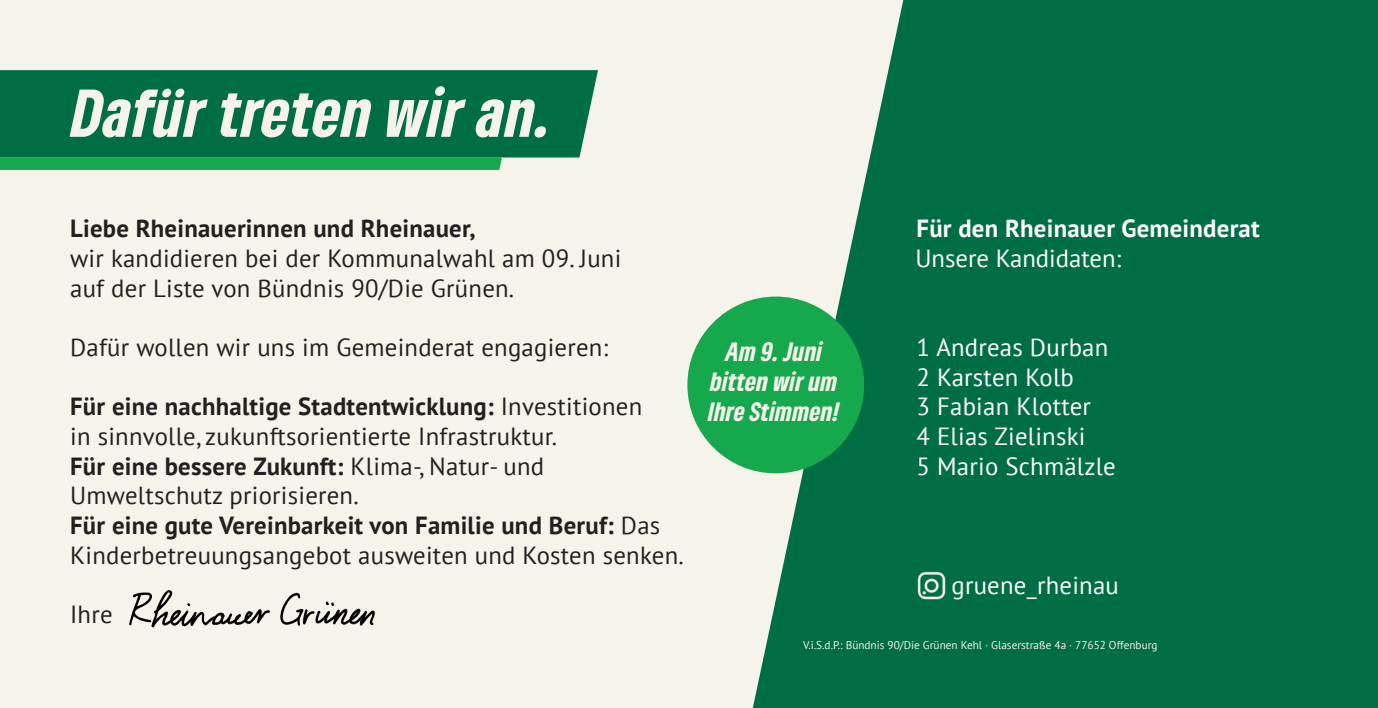
<style>
.page{position:relative;width:1378px;height:708px;background:#fff}
.page>*{position:absolute;margin:0;border:0;box-sizing:border-box;transform-origin:0 0}
.t1{font:italic 900 condensed 63px "Gruene Type";letter-spacing:.015em;color:#f6f3eb}
.t2{font:24.75px/29.7px "PT Sans";letter-spacing:.01em;color:#231f20}
.t3{font:24.75px/29.7px "PT Sans";letter-spacing:.01em;color:#fff}
.t4{font:700 24.75px "PT Sans";letter-spacing:.01em;color:#231f20}
.t5{font:italic 900 condensed 24.75px/29.7px "Gruene Type";letter-spacing:.015em;color:#f6f3eb;text-align:center}
.t6{font:700 24.75px "PT Sans";letter-spacing:.01em;color:#fff}
.t7{font:11.25px "PT Sans";color:#f6f3eb}
.s1{font-weight:700}
</style>
<div class="page">
<div style="left:0;top:0;width:1080px;height:708px;background:#f6f3eb"></div>
<svg style="left:753px;top:0;width:625px;height:708px;background:#187b54"></svg>
<img style="left:916px;top:572px;width:30px;height:30px">
<img style="left:129px;top:590px;width:246px;height:38px">
<svg style="left:0;top:158px;width:502px;height:12px;background:#17a84d"></svg>
<div style="left:0;top:70px;width:598px;height:87px;background:#006e44"></div>
<div style="left:687px;top:297px;width:177px;height:176px;background:#15a84c;border-radius:50%"></div>
<h1 class="t1" style="left:72px;top:71px;width:481px">Dafür treten wir an.</h1>
<p class="t4" style="left:70px;top:212px;width:406px">Liebe Rheinauerinnen und Rheinauer,</p>
<p class="t6" style="left:916px;top:212px;width:345px">Für den Rheinauer Gemeinderat</p>
<p class="t2" style="left:70px;top:243px;width:553px">wir kandidieren bei der Kommunalwahl am 09. Juni</p>
<p class="t3" style="left:915px;top:243px;width:207px">Unsere Kandidaten:</p>
<p class="t2" style="left:70px;top:272px;width:445px">auf der Liste von Bündnis 90/Die Grünen.</p>
<p class="t2" style="left:70px;top:332px;width:539px">Dafür wollen wir uns im Gemeinderat engagieren:</p>
<p class="t2" style="left:70px;top:391px;width:615px"><span class="s1">Für eine nachhaltige Stadtentwicklung:</span> Investitionen<br>in sinnvolle, zukunftsorientierte Infrastruktur.<br><span class="s1">Für eine bessere Zukunft:</span> Klima-, Natur- und Umweltschutz priorisieren.<br><span class="s1">Für eine gute Vereinbarkeit von Familie und Beruf:</span> Das Kinderbetreuungsangebot ausweiten und Kosten senken.</p>
<p class="t2" style="left:70px;top:599px;width:44px">Ihre</p>
<p class="t3" style="left:916px;top:332px;width:201px">1 Andreas Durban<br>2 Karsten Kolb<br>3 Fabian Klotter<br>4 Elias Zielinski<br>5 Mario Schmälzle</p>
<p class="t5" style="left:708px;top:336px;width:133px">Am 9. Juni bitten wir um<br>Ihre Stimmen!</p>
<p class="t3" style="left:951px;top:569px;width:169px">gruene_rheinau</p>
<p class="t7" style="left:803px;top:638px;width:356px">V.i.S.d.P.: Bündnis 90/Die Grünen Kehl · Glaserstraße 4a · 77652 Offenburg</p>
</div>
